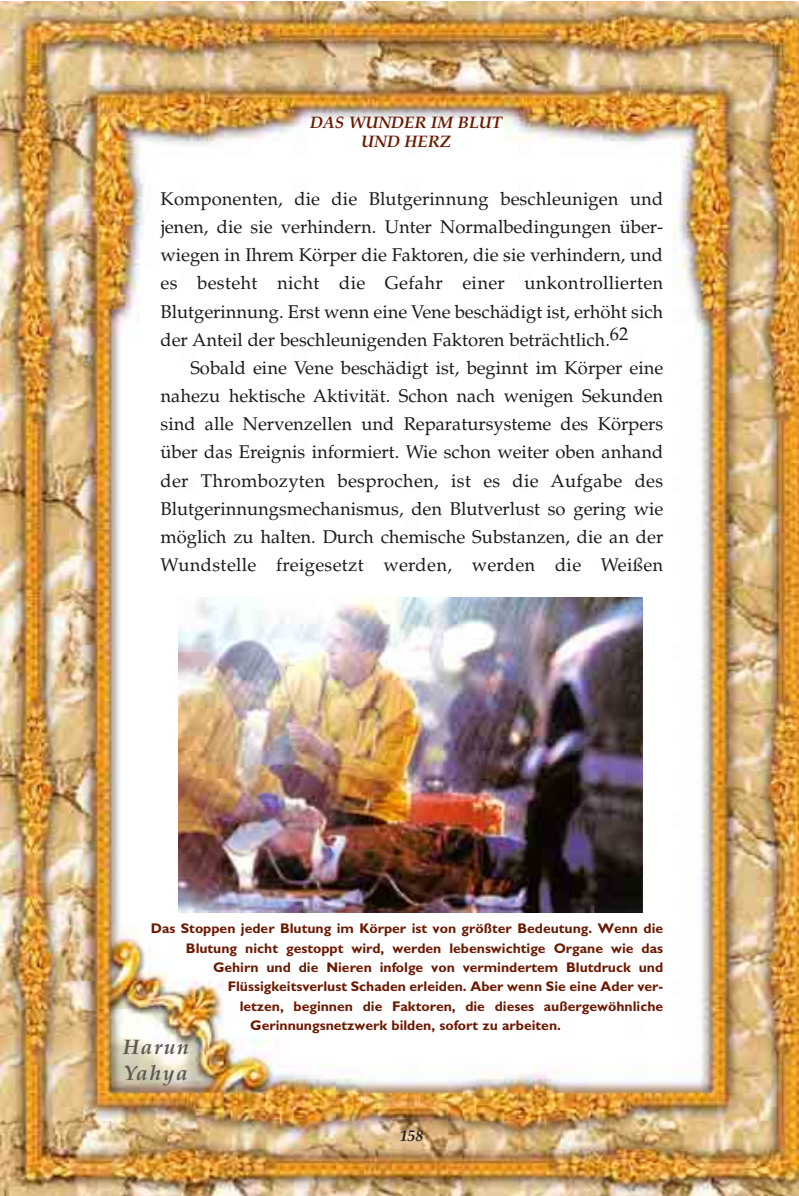
<style>
.page{position:relative;width:799px;height:1196px;background:#fff}
.page>*{position:absolute;margin:0;border:0;box-sizing:border-box;transform-origin:0 0}
.t1{font:italic 700 21px/25.4px "Book Antiqua";letter-spacing:.075em;color:#605854}
.t2{font:18.38px/28.2px "Palatino Turk";color:#1b1c20;text-align:justify}
.t3{font:16.62px/19.2px "Palatino Turk BI";color:#6c1900;text-align:center}
.t4{font:15.75px "Palatino Turk BI";color:#1b1c20}
.t5{font:700 14px "M Gill Sans";color:#6c1900}
</style>
<div class="page">
<img style="left:0;top:2px;width:799px;height:1193px">
<img style="left:179px;top:597px;width:463px;height:315px">
<p class="t3" style="left:310px;top:115px;width:193px">DAS WUNDER IM BLUT<br>UND HERZ</p>
<p class="t2" style="left:160px;top:187px;width:504px">Komponenten, die die Blutgerinnung beschleunigen und jenen, die sie verhindern. Unter Normalbedingungen über&shy;wiegen in Ihrem Körper die Faktoren, die sie verhindern, und es besteht nicht die Gefahr einer unkontrollierten Blutgerinnung. Erst wenn eine Vene beschädigt ist, erhöht sich der Anteil der beschleunigenden Faktoren beträchtlich.62</p>
<p class="t2" style="left:160px;top:356px;width:504px;text-indent:30px">Sobald eine Vene beschädigt ist, beginnt im Körper eine nahezu hektische Aktivität. Schon nach wenigen Sekunden sind alle Nervenzellen und Reparatursysteme des Körpers über das Ereignis informiert. Wie schon weiter oben anhand der Thrombozyten besprochen, ist es die Aufgabe des Blutgerinnungsmechanismus, den Blutverlust so gering wie möglich zu halten. Durch chemische Substanzen, die an der Wundstelle freigesetzt werden, werden die Weißen</p>
<p class="t5" style="left:151px;top:923px;width:514px">Das Stoppen jeder Blutung im Körper ist von größter Bedeutung. Wenn die</p>
<p class="t5" style="left:186px;top:942px;width:479px">Blutung nicht gestoppt wird, werden lebenswichtige Organe wie das</p>
<p class="t5" style="left:213px;top:962px;width:451px">Gehirn und die Nieren infolge von vermindertem Blutdruck und</p>
<p class="t5" style="left:228px;top:981px;width:437px">Flüssigkeitsverlust Schaden erleiden. Aber wenn Sie eine Ader ver-</p>
<p class="t5" style="left:240px;top:1000px;width:425px">letzen, beginnen die Faktoren, die dieses außergewöhnliche</p>
<p class="t5" style="left:250px;top:1019px;width:312px">Gerinnungsnetzwerk bilden, sofort zu arbeiten.</p>
<p class="t1" style="left:123px;top:1036px;width:67px">Harun<br>Yahya</p>
<p class="t4" style="left:400px;top:1129px;width:25px">158</p>
</div>
